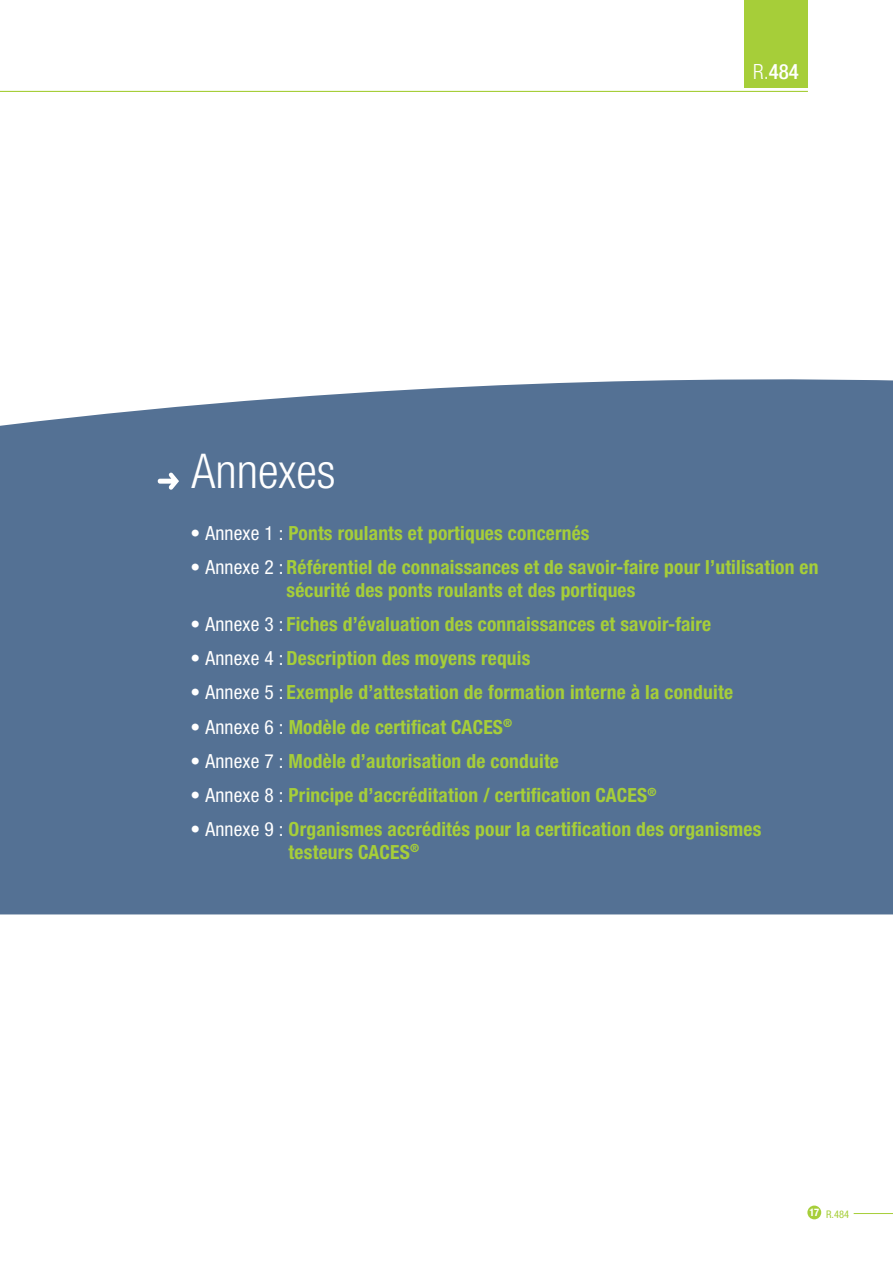
<style>
.page{position:relative;width:893px;height:1263px;background:#fff}
.page>*{position:absolute;margin:0;border:0;box-sizing:border-box;transform-origin:0 0}
.t1{font:300 condensed 48px "Helvetica Neue LT Std";color:#fff}
.t2{font:500 condensed 21px "Helvetica Neue LT Std";color:#fff}
.t3{font:700 condensed 19.5px/22.5px "Helvetica Neue LT Std";letter-spacing:.01em;color:#a6ce39}
.t4{font:condensed 10.5px "Helvetica Neue LT Std";color:#a6ce39}
.s1{font-weight:300}
.s2{font-weight:400;color:#fff}
.s3{font-weight:700;color:#fff}
</style>
<div class="page">
<hr style="left:854px;top:1213px;width:39px;height:1px;background:#a6ce39">
<div style="left:807px;top:1205px;width:14px;height:14px;background:#a6ce39;border-radius:50%"></div>
<hr style="left:0;top:91px;width:808px;height:1px;background:#a6ce39">
<div style="left:744px;top:0;width:64px;height:87px;background:#a6ce39"></div>
<div style="left:0;top:379px;width:893px;height:535px;background:#547194"></div>
<svg style="left:158px;top:473px;width:21px;height:17px"></svg>
<h1 class="t1" style="left:191px;top:444px;width:145px">Annexes</h1>
<p class="t2" style="left:753px;top:59px;width:47px"><span class="s1">R.</span>484</p>
<p class="t3" style="left:190px;top:521px;width:401px"><span class="s2">• Annexe 1 :</span> Ponts roulants et portiques concernés</p>
<p class="t3" style="left:286px;top:555px;width:534px;text-indent:-96px"><span class="s2">• Annexe 2 :</span> Référentiel de connaissances et de savoir-faire pour l’utilisation en sécurité des ponts roulants et des portiques</p>
<p class="t3" style="left:190px;top:612px;width:522px"><span class="s2">• Annexe 3 :</span> Fiches d’évaluation des connaissances et savoir-faire</p>
<p class="t3" style="left:190px;top:647px;width:341px"><span class="s2">• Annexe 4 :</span> Description des moyens requis</p>
<p class="t3" style="left:190px;top:681px;width:544px"><span class="s2">• Annexe 5 :</span> Exemple d’attestation de formation interne à la conduite</p>
<p class="t3" style="left:190px;top:715px;width:323px"><span class="s2">• Annexe 6 :</span> Modèle de certificat CACES<sup>®</sup></p>
<p class="t3" style="left:190px;top:749px;width:370px"><span class="s2">• Annexe 7 :</span> Modèle d’autorisation de conduite</p>
<p class="t3" style="left:190px;top:784px;width:468px"><span class="s2">• Annexe 8 :</span> Principe d’accréditation / certification CACES<sup>®</sup></p>
<p class="t3" style="left:289px;top:818px;width:474px;text-indent:-98px"><span class="s2">• Annexe 9 :</span> Organismes accrédités pour la certification des organismes testeurs CACES<sup>®</sup></p>
<p class="t4" style="left:809px;top:1208px;width:41px"><span class="s3">17</span> R.484</p>
</div>
